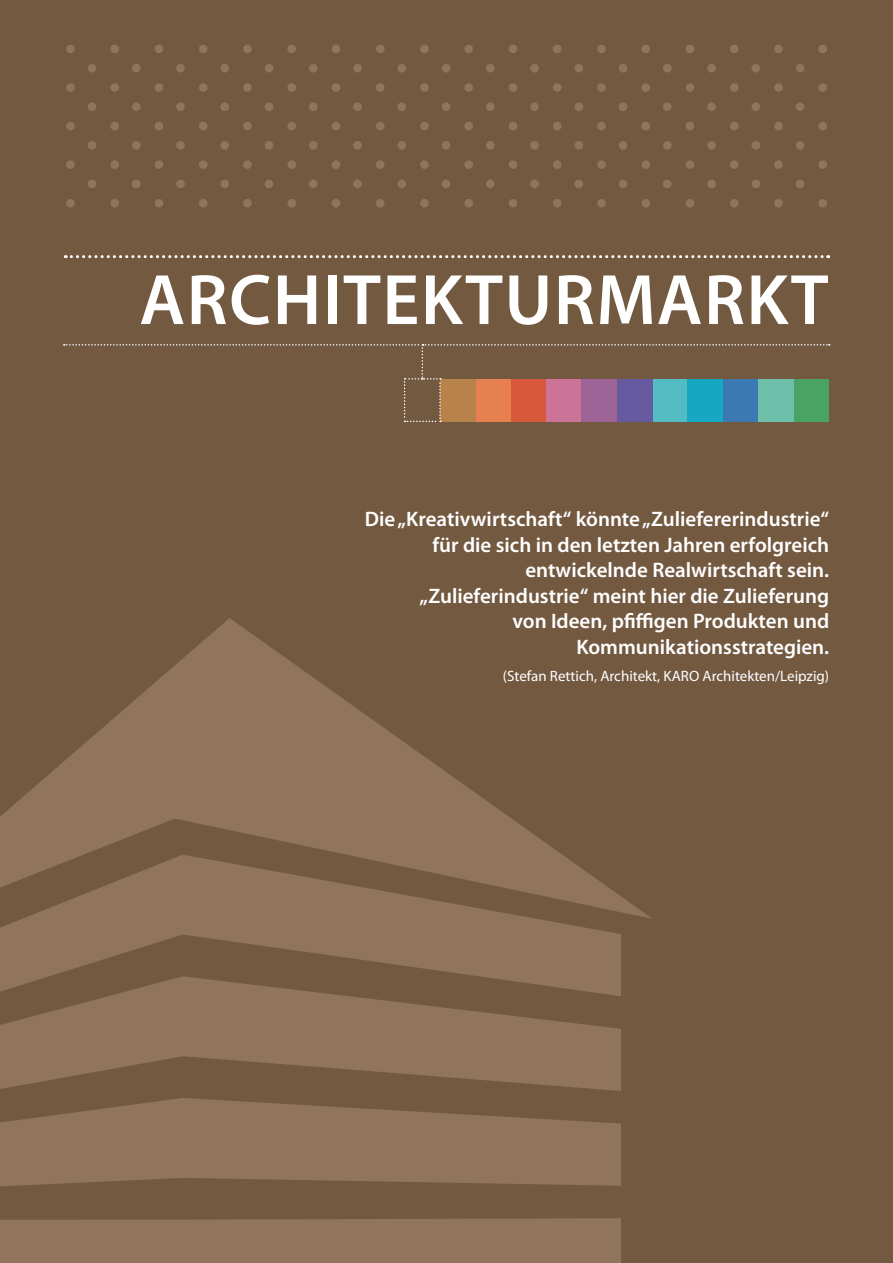
<style>
.page{position:relative;width:893px;height:1263px;background:#745941}
.page>*{position:absolute;margin:0;border:0;box-sizing:border-box;transform-origin:0 0}
.t1{font:600 72px "Myriad Pro";letter-spacing:.02em;color:#fff}
.t2{font:600 21px/25.5px "Myriad Pro";color:#fff;text-align:right}
.t3{font:15px "Myriad Pro";color:#fff}
</style>
<div class="page">
<svg style="left:65px;top:255px;width:759px;height:3px"></svg>
<svg style="left:66px;top:45px;width:9px;height:8px"></svg>
<svg style="left:110px;top:45px;width:9px;height:8px"></svg>
<svg style="left:155px;top:45px;width:8px;height:8px"></svg>
<svg style="left:199px;top:45px;width:9px;height:8px"></svg>
<svg style="left:243px;top:45px;width:9px;height:8px"></svg>
<svg style="left:287px;top:45px;width:9px;height:8px"></svg>
<svg style="left:332px;top:45px;width:8px;height:8px"></svg>
<svg style="left:376px;top:45px;width:9px;height:8px"></svg>
<svg style="left:420px;top:45px;width:9px;height:8px"></svg>
<svg style="left:464px;top:45px;width:9px;height:8px"></svg>
<svg style="left:509px;top:45px;width:8px;height:8px"></svg>
<svg style="left:553px;top:45px;width:9px;height:8px"></svg>
<svg style="left:597px;top:45px;width:9px;height:8px"></svg>
<svg style="left:641px;top:45px;width:9px;height:8px"></svg>
<svg style="left:686px;top:45px;width:8px;height:8px"></svg>
<svg style="left:730px;top:45px;width:9px;height:8px"></svg>
<svg style="left:774px;top:45px;width:9px;height:8px"></svg>
<svg style="left:818px;top:45px;width:9px;height:8px"></svg>
<svg style="left:88px;top:64px;width:8px;height:9px"></svg>
<svg style="left:132px;top:64px;width:9px;height:9px"></svg>
<svg style="left:176px;top:64px;width:9px;height:9px"></svg>
<svg style="left:220px;top:64px;width:9px;height:9px"></svg>
<svg style="left:265px;top:64px;width:8px;height:9px"></svg>
<svg style="left:309px;top:64px;width:9px;height:9px"></svg>
<svg style="left:353px;top:64px;width:9px;height:9px"></svg>
<svg style="left:397px;top:64px;width:9px;height:9px"></svg>
<svg style="left:442px;top:64px;width:8px;height:9px"></svg>
<svg style="left:486px;top:64px;width:9px;height:9px"></svg>
<svg style="left:530px;top:64px;width:9px;height:9px"></svg>
<svg style="left:574px;top:64px;width:9px;height:9px"></svg>
<svg style="left:619px;top:64px;width:8px;height:9px"></svg>
<svg style="left:663px;top:64px;width:9px;height:9px"></svg>
<svg style="left:707px;top:64px;width:9px;height:9px"></svg>
<svg style="left:751px;top:64px;width:9px;height:9px"></svg>
<svg style="left:796px;top:64px;width:8px;height:9px"></svg>
<svg style="left:66px;top:83px;width:9px;height:9px"></svg>
<svg style="left:110px;top:83px;width:9px;height:9px"></svg>
<svg style="left:155px;top:83px;width:8px;height:9px"></svg>
<svg style="left:199px;top:83px;width:9px;height:9px"></svg>
<svg style="left:243px;top:83px;width:9px;height:9px"></svg>
<svg style="left:287px;top:83px;width:9px;height:9px"></svg>
<svg style="left:332px;top:83px;width:8px;height:9px"></svg>
<svg style="left:376px;top:83px;width:9px;height:9px"></svg>
<svg style="left:420px;top:83px;width:9px;height:9px"></svg>
<svg style="left:464px;top:83px;width:9px;height:9px"></svg>
<svg style="left:509px;top:83px;width:8px;height:9px"></svg>
<svg style="left:553px;top:83px;width:9px;height:9px"></svg>
<svg style="left:597px;top:83px;width:9px;height:9px"></svg>
<svg style="left:641px;top:83px;width:9px;height:9px"></svg>
<svg style="left:686px;top:83px;width:8px;height:9px"></svg>
<svg style="left:730px;top:83px;width:9px;height:9px"></svg>
<svg style="left:774px;top:83px;width:9px;height:9px"></svg>
<svg style="left:818px;top:83px;width:9px;height:9px"></svg>
<svg style="left:88px;top:102px;width:8px;height:9px"></svg>
<svg style="left:132px;top:102px;width:9px;height:9px"></svg>
<svg style="left:176px;top:102px;width:9px;height:9px"></svg>
<svg style="left:220px;top:102px;width:9px;height:9px"></svg>
<svg style="left:265px;top:102px;width:8px;height:9px"></svg>
<svg style="left:309px;top:102px;width:9px;height:9px"></svg>
<svg style="left:353px;top:102px;width:9px;height:9px"></svg>
<svg style="left:397px;top:102px;width:9px;height:9px"></svg>
<svg style="left:442px;top:102px;width:8px;height:9px"></svg>
<svg style="left:486px;top:102px;width:9px;height:9px"></svg>
<svg style="left:530px;top:102px;width:9px;height:9px"></svg>
<svg style="left:574px;top:102px;width:9px;height:9px"></svg>
<svg style="left:619px;top:102px;width:8px;height:9px"></svg>
<svg style="left:663px;top:102px;width:9px;height:9px"></svg>
<svg style="left:707px;top:102px;width:9px;height:9px"></svg>
<svg style="left:751px;top:102px;width:9px;height:9px"></svg>
<svg style="left:796px;top:102px;width:8px;height:9px"></svg>
<svg style="left:66px;top:122px;width:9px;height:8px"></svg>
<svg style="left:110px;top:122px;width:9px;height:8px"></svg>
<svg style="left:155px;top:122px;width:8px;height:8px"></svg>
<svg style="left:199px;top:122px;width:9px;height:8px"></svg>
<svg style="left:243px;top:122px;width:9px;height:8px"></svg>
<svg style="left:287px;top:122px;width:9px;height:8px"></svg>
<svg style="left:332px;top:122px;width:8px;height:8px"></svg>
<svg style="left:376px;top:122px;width:9px;height:8px"></svg>
<svg style="left:420px;top:122px;width:9px;height:8px"></svg>
<svg style="left:464px;top:122px;width:9px;height:8px"></svg>
<svg style="left:509px;top:122px;width:8px;height:8px"></svg>
<svg style="left:553px;top:122px;width:9px;height:8px"></svg>
<svg style="left:597px;top:122px;width:9px;height:8px"></svg>
<svg style="left:641px;top:122px;width:9px;height:8px"></svg>
<svg style="left:686px;top:122px;width:8px;height:8px"></svg>
<svg style="left:730px;top:122px;width:9px;height:8px"></svg>
<svg style="left:774px;top:122px;width:9px;height:8px"></svg>
<svg style="left:818px;top:122px;width:9px;height:8px"></svg>
<svg style="left:88px;top:141px;width:8px;height:9px"></svg>
<svg style="left:132px;top:141px;width:9px;height:9px"></svg>
<svg style="left:176px;top:141px;width:9px;height:9px"></svg>
<svg style="left:220px;top:141px;width:9px;height:9px"></svg>
<svg style="left:265px;top:141px;width:8px;height:9px"></svg>
<svg style="left:309px;top:141px;width:9px;height:9px"></svg>
<svg style="left:353px;top:141px;width:9px;height:9px"></svg>
<svg style="left:397px;top:141px;width:9px;height:9px"></svg>
<svg style="left:442px;top:141px;width:8px;height:9px"></svg>
<svg style="left:486px;top:141px;width:9px;height:9px"></svg>
<svg style="left:530px;top:141px;width:9px;height:9px"></svg>
<svg style="left:574px;top:141px;width:9px;height:9px"></svg>
<svg style="left:619px;top:141px;width:8px;height:9px"></svg>
<svg style="left:663px;top:141px;width:9px;height:9px"></svg>
<svg style="left:707px;top:141px;width:9px;height:9px"></svg>
<svg style="left:751px;top:141px;width:9px;height:9px"></svg>
<svg style="left:796px;top:141px;width:8px;height:9px"></svg>
<svg style="left:66px;top:160px;width:9px;height:9px"></svg>
<svg style="left:110px;top:160px;width:9px;height:9px"></svg>
<svg style="left:155px;top:160px;width:8px;height:9px"></svg>
<svg style="left:199px;top:160px;width:9px;height:9px"></svg>
<svg style="left:243px;top:160px;width:9px;height:9px"></svg>
<svg style="left:287px;top:160px;width:9px;height:9px"></svg>
<svg style="left:332px;top:160px;width:8px;height:9px"></svg>
<svg style="left:376px;top:160px;width:9px;height:9px"></svg>
<svg style="left:420px;top:160px;width:9px;height:9px"></svg>
<svg style="left:464px;top:160px;width:9px;height:9px"></svg>
<svg style="left:509px;top:160px;width:8px;height:9px"></svg>
<svg style="left:553px;top:160px;width:9px;height:9px"></svg>
<svg style="left:597px;top:160px;width:9px;height:9px"></svg>
<svg style="left:641px;top:160px;width:9px;height:9px"></svg>
<svg style="left:686px;top:160px;width:8px;height:9px"></svg>
<svg style="left:730px;top:160px;width:9px;height:9px"></svg>
<svg style="left:774px;top:160px;width:9px;height:9px"></svg>
<svg style="left:818px;top:160px;width:9px;height:9px"></svg>
<svg style="left:88px;top:180px;width:8px;height:8px"></svg>
<svg style="left:132px;top:180px;width:9px;height:8px"></svg>
<svg style="left:176px;top:180px;width:9px;height:8px"></svg>
<svg style="left:220px;top:180px;width:9px;height:8px"></svg>
<svg style="left:265px;top:180px;width:8px;height:8px"></svg>
<svg style="left:309px;top:180px;width:9px;height:8px"></svg>
<svg style="left:353px;top:180px;width:9px;height:8px"></svg>
<svg style="left:397px;top:180px;width:9px;height:8px"></svg>
<svg style="left:442px;top:180px;width:8px;height:8px"></svg>
<svg style="left:486px;top:180px;width:9px;height:8px"></svg>
<svg style="left:530px;top:180px;width:9px;height:8px"></svg>
<svg style="left:574px;top:180px;width:9px;height:8px"></svg>
<svg style="left:619px;top:180px;width:8px;height:8px"></svg>
<svg style="left:663px;top:180px;width:9px;height:8px"></svg>
<svg style="left:707px;top:180px;width:9px;height:8px"></svg>
<svg style="left:751px;top:180px;width:9px;height:8px"></svg>
<svg style="left:796px;top:180px;width:8px;height:8px"></svg>
<svg style="left:66px;top:199px;width:9px;height:8px"></svg>
<svg style="left:110px;top:199px;width:9px;height:8px"></svg>
<svg style="left:155px;top:199px;width:8px;height:8px"></svg>
<svg style="left:199px;top:199px;width:9px;height:8px"></svg>
<svg style="left:243px;top:199px;width:9px;height:8px"></svg>
<svg style="left:287px;top:199px;width:9px;height:8px"></svg>
<svg style="left:332px;top:199px;width:8px;height:8px"></svg>
<svg style="left:376px;top:199px;width:9px;height:8px"></svg>
<svg style="left:420px;top:199px;width:9px;height:8px"></svg>
<svg style="left:464px;top:199px;width:9px;height:8px"></svg>
<svg style="left:509px;top:199px;width:8px;height:8px"></svg>
<svg style="left:553px;top:199px;width:9px;height:8px"></svg>
<svg style="left:597px;top:199px;width:9px;height:8px"></svg>
<svg style="left:641px;top:199px;width:9px;height:8px"></svg>
<svg style="left:686px;top:199px;width:8px;height:8px"></svg>
<svg style="left:730px;top:199px;width:9px;height:8px"></svg>
<svg style="left:774px;top:199px;width:9px;height:8px"></svg>
<svg style="left:818px;top:199px;width:9px;height:8px"></svg>
<div style="left:794px;top:379px;width:35px;height:42px;background:#49a365"></div>
<svg style="left:64px;top:344px;width:340px;height:2px"></svg>
<svg style="left:404px;top:344px;width:423px;height:78px"></svg>
<svg style="left:0;top:618px;width:652px;height:645px;fill:#90745d"></svg>
<h1 class="t1" style="left:139px;top:254px;width:691px">Architekturmarkt</h1>
<p class="t2" style="left:365px;top:506px;width:466px">Die „Kreativwirtschaft“ könnte „Zuliefererindustrie“ für die sich in den letzten Jahren erfolgreich entwickelnde Realwirtschaft sein. „Zulieferindustrie“ meint hier die Zulieferung<br>von Ideen, pfiffigen Produkten und Kommunikationsstrategien.</p>
<p class="t3" style="left:503px;top:666px;width:328px">(Stefan Rettich, Architekt, KARO Architekten/Leipzig)</p>
</div>
